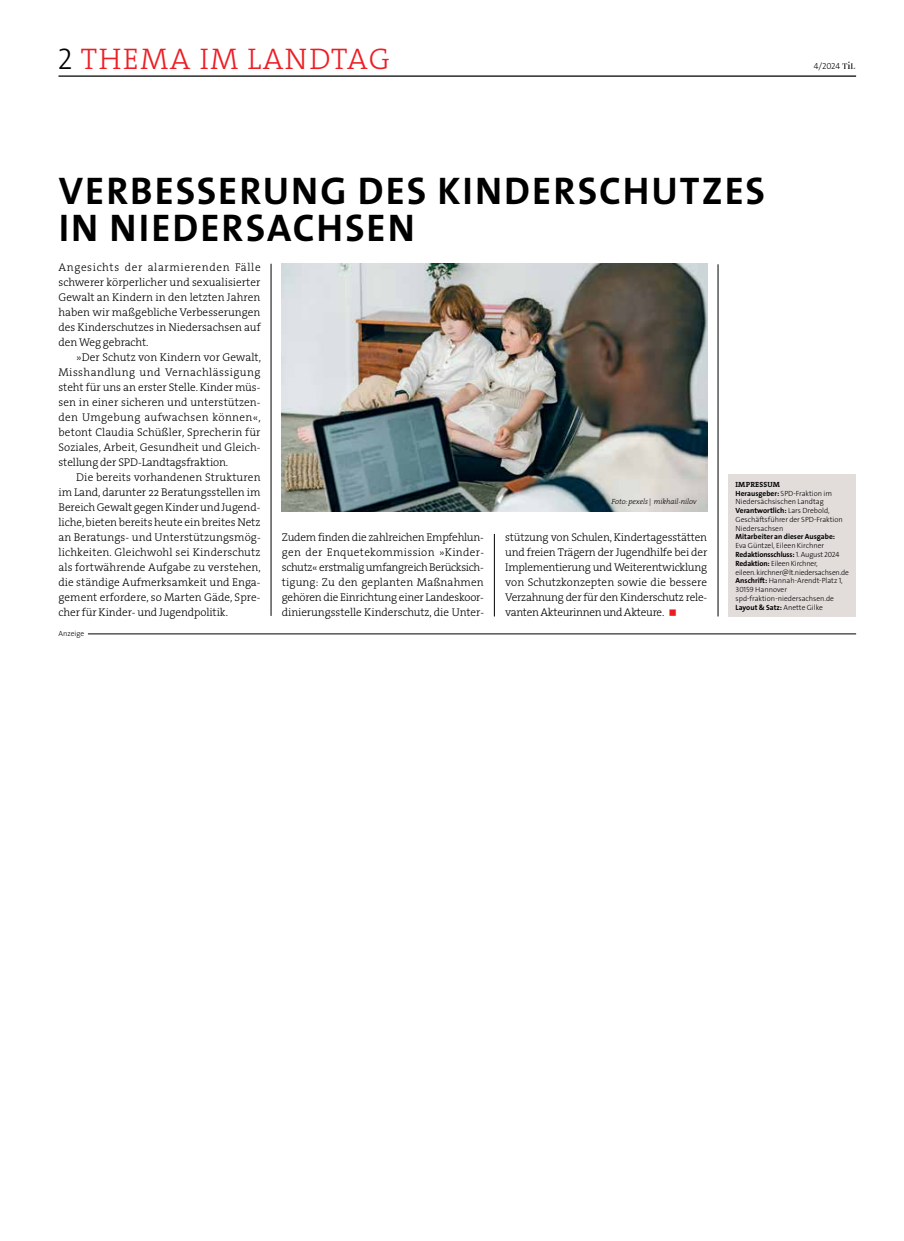
<style>
.page{position:relative;width:904px;height:1241px;background:#fff}
.page>*{position:absolute;margin:0;border:0;box-sizing:border-box;transform-origin:0 0}
.t1{font:38.75px/37.5px "The Sans Veolia W7 Bld";letter-spacing:.055em;color:#000}
.t2{font:30px "The Serif Veolia W3 Lig";letter-spacing:.05em;color:#ed1d24}
.t3{font:11.25px/15px "The Serif Veolia W3 Lig";letter-spacing:-.005em;color:#000;text-align:justify}
.t4{font:8.75px "The Sans Veolia W3 Lig";color:#000}
.t5{font:7.5px/8.8px "The Sans Veolia W3 Lig";color:#000}
.t6{font:7.5px "The Sans Veolia W7 Bld";color:#000}
.t7{font:7.5px "The Sans Veolia W7 Bld";letter-spacing:-.02em;color:#000}
.t8{font:7.5px "The Serif Veolia W3 Lig It";letter-spacing:-.005em;color:#000}
.t9{font:7.5px "The Serif Veolia W7 Bld";letter-spacing:.025em;color:#000}
.s1{font-family:"The Sans Veolia W3 Lig";color:#000}
.s2{font-family:"Bodoni URW";font-size:8.5px}
.s3{font-family:"Bodoni URW";font-size:11.25px}
.s4{font-family:"The Sans Veolia W7 Bld"}
.s5{font-family:"The Sans Veolia W3 Lig"}
</style>
<div class="page">
<hr style="left:58px;top:75px;width:798px;height:2px;background:#000">
<hr style="left:88px;top:633px;width:768px;height:1px;background:#000">
<hr style="left:494px;top:534px;width:1px;height:82px;background:#000">
<hr style="left:271px;top:264px;width:1px;height:351px;background:#000">
<hr style="left:717px;top:264px;width:1px;height:352px;background:#000">
<div style="left:728px;top:474px;width:128px;height:142px;background:#e2dddb"></div>
<img style="left:282px;top:264px;width:425px;height:247px">
<h2 class="t2" style="left:58px;top:39px;width:334px"><span class="s1">2</span> THEMA IM LANDTAG</h2>
<h1 class="t1" style="left:59px;top:172px;width:707px">VERBESSERUNG DES KINDERSCHUTZES<br>IN NIEDERSACHSEN</h1>
<p class="t4" style="left:813px;top:60px;width:43px">4/2024 <span class="s2">t</span><span class="s3">i</span><span class="s2">l</span></p>
<p class="t3" style="left:58px;top:260px;width:204px">Angesichts der alarmierenden Fälle schwerer körperlicher und sexualisierter Gewalt an Kindern in den letzten Jahren haben wir maßgebliche Verbesserungen des Kinderschutzes in Niedersachsen auf den Weg gebracht.</p>
<p class="t3" style="left:58px;top:350px;width:204px;text-indent:18px">»Der Schutz von Kindern vor Gewalt, Misshandlung und Vernachlässigung steht für uns an erster Stelle. Kinder müs&shy;sen in einer sicheren und unterstützen&shy;den Umgebung aufwachsen können«, betont Claudia Schüßler, Sprecherin für Soziales, Arbeit, Gesundheit und Gleich&shy;stellung der SPD-Landtagsfraktion.</p>
<p class="t3" style="left:58px;top:470px;width:204px;text-indent:18px">Die bereits vorhandenen Strukturen im Land, darunter 22 Beratungsstellen im Bereich Gewalt gegen Kinder und Jugend&shy;liche, bieten bereits heute ein breites Netz an Beratungs- und Unterstützungsmög&shy;lichkeiten. Gleichwohl sei Kinderschutz als fortwährende Aufgabe zu verstehen, die ständige Aufmerksamkeit und Enga&shy;gement erfordere, so Marten Gäde, Spre&shy;cher für Kinder- und Jugendpolitik.</p>
<p class="t5" style="left:58px;top:629px;width:27px">Anzeige</p>
<p class="t3" style="left:282px;top:530px;width:204px">Zudem finden die zahlreichen Empfehlun&shy;gen der Enquetekommission »Kinder&shy;schutz« erstmalig umfangreich Berücksich&shy;tigung: Zu den geplanten Maßnahmen gehören die Einrichtung einer Landeskoor&shy;dinierungsstelle Kinderschutz, die Unter-</p>
<p class="t8" style="left:611px;top:495px;width:86px">Foto: pexels | mikhail-nilov</p>
<p class="t3" style="left:505px;top:530px;width:204px">stützung von Schulen, Kindertagesstätten und freien Trägern der Jugendhilfe bei der Implementierung und Weiterentwicklung von Schutzkonzepten sowie die bessere Verzahnung der für den Kinderschutz rele&shy;vanten Akteurinnen und Akteure.</p>
<p class="t9" style="left:735px;top:479px;width:46px">IMPRESSUM</p>
<p class="t5" style="left:735px;top:488px;width:98px"><span class="s4">Herausgeber:</span> SPD-Fraktion im<br>Niedersächsischen Landtag</p>
<p class="t6" style="left:735px;top:505px;width:96px">Verantwortlich: <span class="s5">Lars Drebold,</span></p>
<p class="t5" style="left:735px;top:515px;width:109px">Geschäftsführer der SPD-Fraktion<br>Niedersachsen</p>
<p class="t6" style="left:735px;top:532px;width:101px">Mitarbeiter an dieser Ausgabe:</p>
<p class="t5" style="left:735px;top:541px;width:90px">Eva Güntzel, Eileen Kirchner</p>
<p class="t7" style="left:735px;top:549px;width:105px">Redaktionsschluss: <span class="s5">1. August 2024</span></p>
<p class="t5" style="left:735px;top:559px;width:115px"><span class="s4">Redaktion:</span> Eileen Kirchner,<br>eileen. kirchner@lt.niedersachsen.de<br><span class="s4">Anschrift:</span> Hannah-Arendt-Platz 1,<br>30159 Hannover spd-fraktion-niedersachsen.de</p>
<p class="t6" style="left:735px;top:602px;width:89px">Layout &amp; Satz: <span class="s5">Anette Gilke</span></p>
</div>
